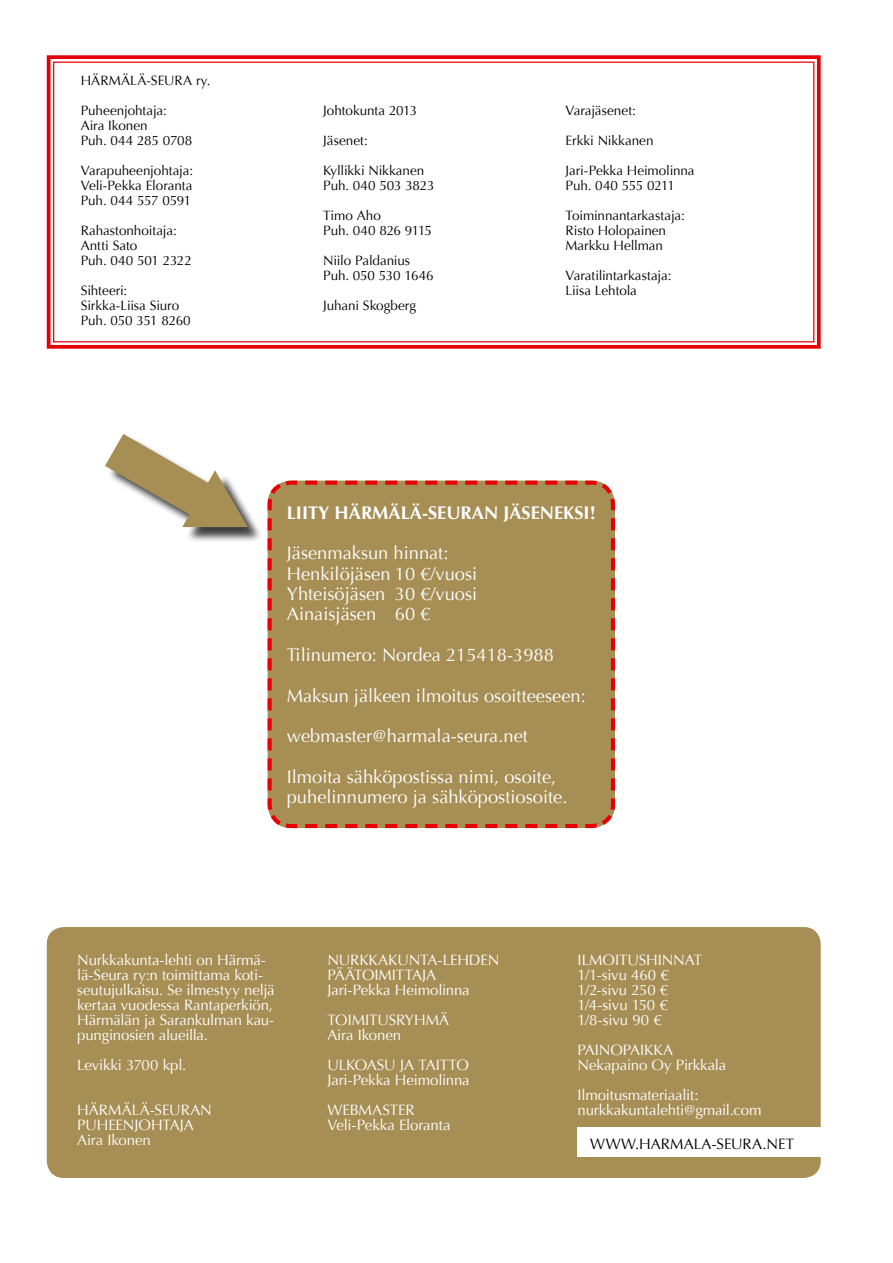
<style>
.page{position:relative;width:893px;height:1263px;background:#fff}
.page>*{position:absolute;margin:0;border:0;box-sizing:border-box;transform-origin:0 0}
.t1{font:18.3px/20.2px "Optima";color:#fff}
.t2{font:700 18.3px "Optima";color:#fff}
.t3{font:15px/15px "Optima";letter-spacing:-.01em;color:#fff}
.t4{font:15px "Optima";letter-spacing:.005em;color:#000}
.t5{font:13.5px/15px "Optima";letter-spacing:-.005em;color:#000}
</style>
<div class="page">
<div style="left:47px;top:927px;width:774px;height:251px;background:#a68e54;border-radius:17px"></div>
<div style="left:578px;top:1127px;width:245px;height:30px;background:#fff"></div>
<svg style="left:46px;top:55px;width:775px;height:294px"></svg>
<div style="left:267px;top:480px;width:349px;height:349px;background:#a68e54"></div>
<div style="left:108px;top:437px;width:155px;height:106px;background:#000;opacity:.75"></div>
<svg style="left:105px;top:434px;width:144px;height:94px"></svg>
<p class="t5" style="left:81px;top:73px;width:131px">HÄRMÄLÄ-SEURA ry.</p>
<p class="t5" style="left:81px;top:103px;width:113px">Puheenjohtaja:<br>Aira Ikonen<br>Puh. 044 285 0708</p>
<p class="t5" style="left:81px;top:163px;width:114px;text-align:justify">Varapuheenjohtaja:<br>Veli-Pekka Eloranta Puh. 044 557 0591</p>
<p class="t5" style="left:81px;top:223px;width:113px">Rahastonhoitaja:<br>Antti Sato<br>Puh. 040 501 2322</p>
<p class="t5" style="left:81px;top:283px;width:112px">Sihteeri:<br>Sirkka-Liisa Siuro<br>Puh. 050 351 8260</p>
<p class="t5" style="left:323px;top:103px;width:96px">Johtokunta 2013</p>
<p class="t5" style="left:323px;top:133px;width:46px">Jäsenet:</p>
<p class="t5" style="left:323px;top:163px;width:113px">Kyllikki Nikkanen<br>Puh. 040 503 3823</p>
<p class="t5" style="left:323px;top:208px;width:110px">Timo Aho<br>Puh. 040 826 9115</p>
<p class="t5" style="left:323px;top:253px;width:112px">Niilo Paldanius<br>Puh. 050 530 1646</p>
<p class="t5" style="left:323px;top:298px;width:95px">Juhani Skogberg</p>
<p class="t5" style="left:566px;top:103px;width:72px">Varajäsenet:</p>
<p class="t5" style="left:566px;top:133px;width:89px">Erkki Nikkanen</p>
<p class="t5" style="left:566px;top:163px;width:131px">Jari-Pekka Heimolinna<br>Puh. 040 555 0211</p>
<p class="t5" style="left:566px;top:208px;width:121px">Toiminnantarkastaja:<br>Risto Holopainen<br>Markku Hellman</p>
<p class="t5" style="left:566px;top:268px;width:107px">Varatilintarkastaja:<br>Liisa Lehtola</p>
<p class="t2" style="left:287px;top:502px;width:310px">LIITY HÄRMÄLÄ-SEURAN JÄSENEKSI!</p>
<p class="t1" style="left:287px;top:543px;width:192px">Jäsenmaksun hinnat:<br>Henkilöjäsen 10 €/vuosi<br>Yhteisöjäsen 30 €/vuosi<br>Ainaisjäsen 60 €</p>
<p class="t1" style="left:287px;top:645px;width:269px">Tilinumero: Nordea 215418-3988</p>
<p class="t1" style="left:287px;top:686px;width:300px">Maksun jälkeen ilmoitus osoitteeseen:</p>
<p class="t1" style="left:287px;top:726px;width:243px">webmaster@harmala-seura.net</p>
<p class="t1" style="left:287px;top:767px;width:282px">Ilmoita sähköpostissa nimi, osoite, puhelinnumero ja sähköpostiosoite.</p>
<p class="t3" style="left:77px;top:952px;width:199px">Nurkkakunta-lehti on Härmä&shy;lä-Seura ry:n toimittama koti&shy;seutujulkaisu. Se ilmestyy neljä kertaa vuodessa Rantaperkiön,<br>Härmälän ja Sarankulman kau&shy;punginosien alueilla.</p>
<p class="t3" style="left:77px;top:1057px;width:111px">Levikki 3700 kpl.</p>
<p class="t3" style="left:77px;top:1102px;width:136px">HÄRMÄLÄ-SEURAN<br>PUHEENJOHTAJA<br>Aira Ikonen</p>
<p class="t3" style="left:327px;top:952px;width:173px">NURKKAKUNTA-LEHDEN<br>PÄÄTOIMITTAJA<br>Jari-Pekka Heimolinna</p>
<p class="t3" style="left:327px;top:1012px;width:123px">TOIMITUSRYHMÄ<br>Aira Ikonen</p>
<p class="t3" style="left:327px;top:1057px;width:144px">ULKOASU JA TAITTO<br>Jari-Pekka Heimolinna</p>
<p class="t3" style="left:327px;top:1102px;width:125px">WEBMASTER<br>Veli-Pekka Eloranta</p>
<p class="t3" style="left:578px;top:952px;width:126px">ILMOITUSHINNAT<br>1/1-sivu 460 €<br>1/2-sivu 250 €<br>1/4-sivu 150 €<br>1/8-sivu 90 €</p>
<p class="t3" style="left:578px;top:1042px;width:150px">PAINOPAIKKA<br>Nekapaino Oy Pirkkala</p>
<p class="t3" style="left:578px;top:1087px;width:186px">Ilmoitusmateriaalit: nurkkakuntalehti@gmail.com</p>
<p class="t4" style="left:590px;top:1135px;width:206px">WWW.HARMALA-SEURA.NET</p>
</div>
